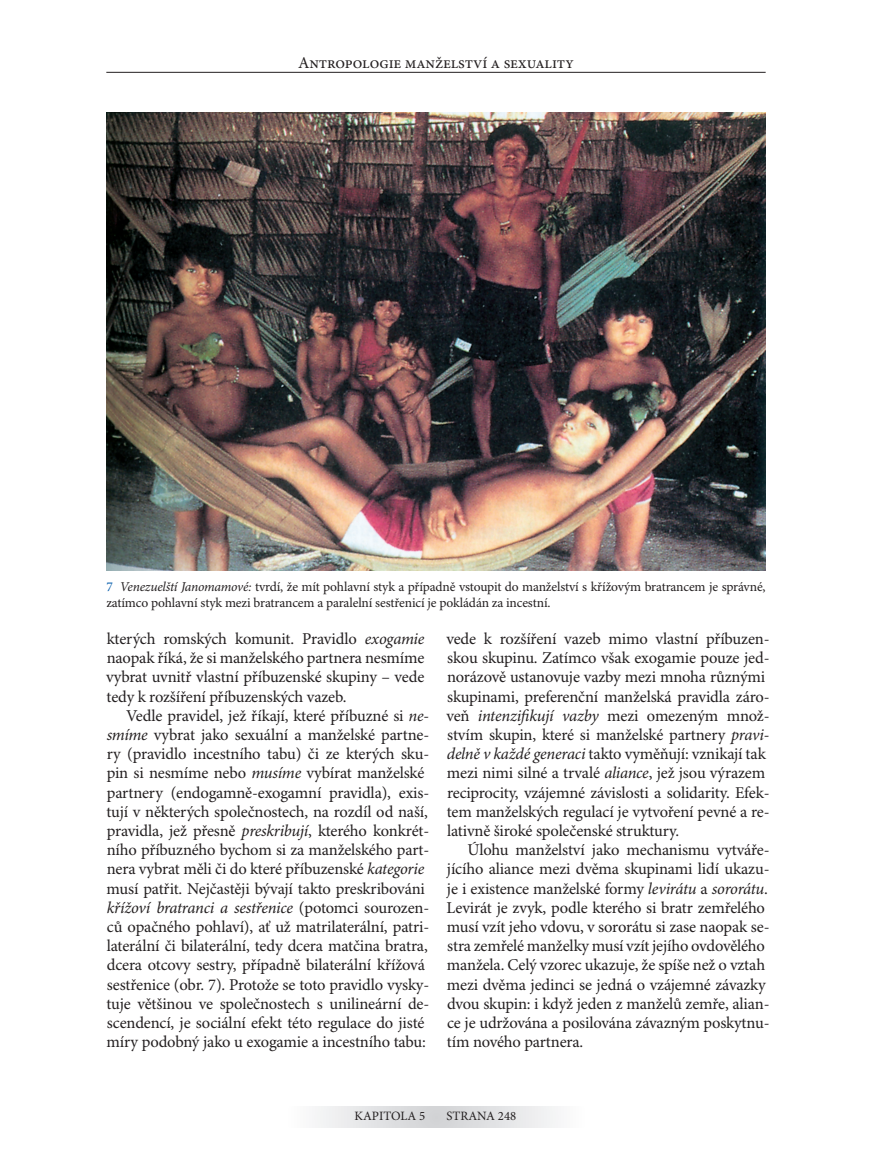
<style>
.page{position:relative;width:872px;height:1170px;background:#fff}
.page>*{position:absolute;margin:0;border:0;box-sizing:border-box;transform-origin:0 0}
.t1{font:16.5px/19.2px "Minion Pro";letter-spacing:-.01em;color:#231f20}
.t2{font:13.5px/16px "Minion Pro";letter-spacing:-.01em;color:#231f20}
.t3{font:12.75px "Minion Pro";color:#231f20}
.s1{color:#015aaa}
.s2{font-style:italic}
</style>
<div class="page">
<svg style="left:317px;top:1106px;width:239px;height:21px"></svg>
<hr style="left:106px;top:72px;width:659px;height:1px;background:#231f20">
<img style="left:106px;top:113px;width:660px;height:458px">
<p class="t1" style="left:298px;top:54px;width:277px">Antropologie manželství a sexuality</p>
<p class="t2" style="left:106px;top:579px;width:661px"><span class="s1">7</span> <span class="s2">Venezuelští Janomamové:</span> tvrdí, že mít pohlavní styk a případně vstoupit do manželství s křížovým bratrancem je správné, zatímco pohlavní styk mezi bratrancem a paralelní sestřenicí je pokládán za incestní.</p>
<p class="t1" style="left:446px;top:629px;width:325px">vede k rozšíření vazeb mimo vlastní příbuzen&shy;skou skupinu. Zatímco však exogamie pouze jed&shy;norázově ustanovuje vazby mezi mnoha různými skupinami, preferenční manželská pravidla záro&shy;veň <span class="s2">intenzifikují vazby</span> mezi omezeným množ&shy;stvím skupin, které si manželské partnery <span class="s2">pravi&shy;delně v každé generaci</span> takto vyměňují: vznikají tak mezi nimi silné a trvalé <span class="s2">aliance</span>, jež jsou výrazem reciprocity, vzájemné závislosti a solidarity. Efek&shy;tem manželských regulací je vytvoření pevné a re&shy;lativně široké společenské struktury.</p>
<p class="t1" style="left:446px;top:840px;width:324px;text-indent:21px">Úlohu manželství jako mechanismu vytváře&shy;jícího aliance mezi dvěma skupinami lidí ukazu&shy;je i existence manželské formy <span class="s2">levirátu</span> a <span class="s2">sororátu</span>.<br>Levirát je zvyk, podle kterého si bratr zemřelého musí vzít jeho vdovu, v sororátu si zase naopak se&shy;stra zemřelé manželky musí vzít jejího ovdovělého manžela. Celý vzorec ukazuje, že spíše než o vztah mezi dvěma jedinci se jedná o vzájemné závazky dvou skupin: i když jeden z manželů zemře, alian&shy;ce je udržována a posilována závazným poskytnu&shy;tím nového partnera.</p>
<p class="t1" style="left:106px;top:629px;width:320px;text-align:justify">kterých romských komunit. Pravidlo <span class="s2">exogamie </span>naopak říká, že si manželského partnera nesmíme vybrat uvnitř vlastní příbuzenské skupiny – vede tedy k rozšíření příbuzenských vazeb.</p>
<p class="t1" style="left:107px;top:706px;width:324px;text-indent:20px">Vedle pravidel, jež říkají, které příbuzné si <span class="s2">ne&shy;smíme</span> vybrat jako sexuální a manželské partne&shy;ry (pravidlo incestního tabu) či ze kterých sku&shy;pin si nesmíme nebo <span class="s2">musíme</span> vybírat manželské partnery (endogamně-exogamní pravidla), exis&shy;tují v některých společnostech, na rozdíl od naší, pravidla, jež přesně <span class="s2">preskribují</span>, kterého konkrét&shy;ního příbuzného bychom si za manželského part&shy;nera vybrat měli či do které příbuzenské <span class="s2">kategorie </span>musí patřit. Nejčastěji bývají takto preskribováni <span class="s2">křížoví bratranci a sestřenice</span> (potomci sourozen&shy;ců opačného pohlaví), ať už matrilaterální, patri&shy;laterální či bilaterální, tedy dcera matčina bratra, dcera otcovy sestry, případně bilaterální křížová sestřenice (obr. 7). Protože se toto pravidlo vysky&shy;tuje většinou ve společnostech s unilineární de&shy;scendencí, je sociální efekt této regulace do jisté míry podobný jako u exogamie a incestního tabu:</p>
<p class="t3" style="left:355px;top:1108px;width:72px">KAPITOLA 5</p>
<p class="t3" style="left:446px;top:1108px;width:71px">STRANA 248</p>
</div>
